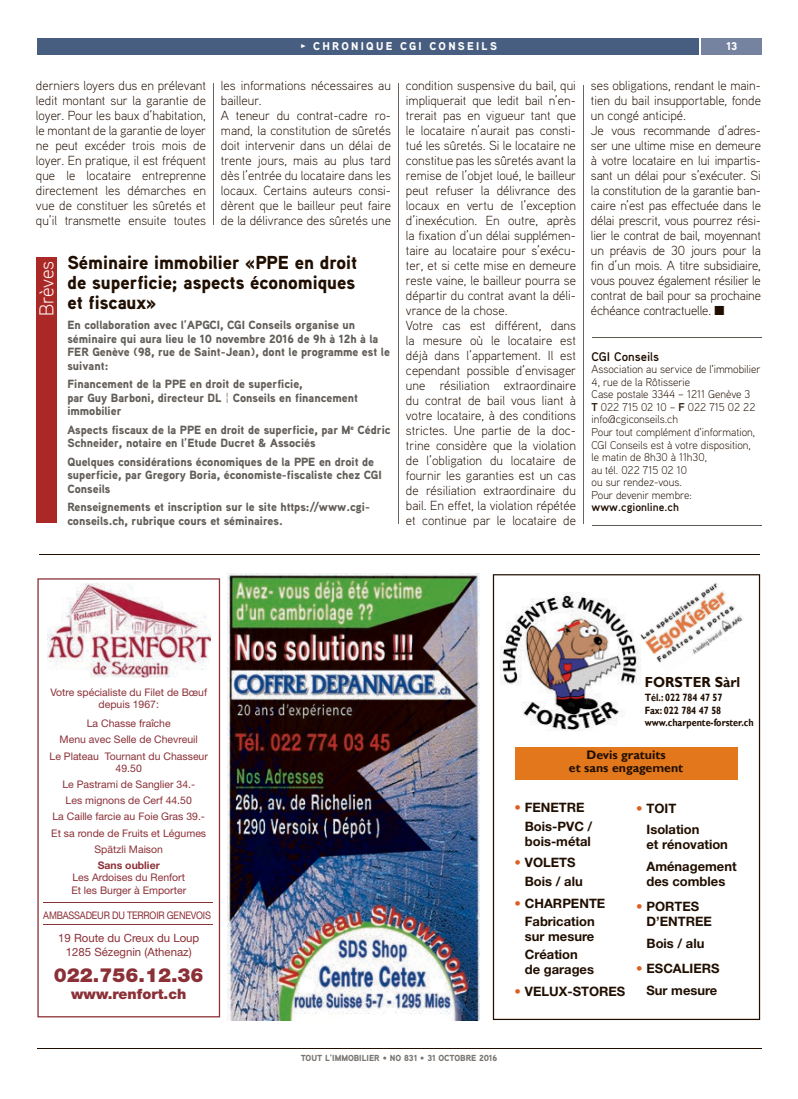
<style>
.page{position:relative;width:798px;height:1099px;background:#fff}
.page>*{position:absolute;margin:0;border:0;box-sizing:border-box;transform-origin:0 0}
.t1{font:300 20px "Aaux Pro";letter-spacing:-.01em;color:#fff}
.t2{font:900 19.5px "Helvetica Neue";color:#8b3037}
.t3{font:900 18.75px/20px "Aaux Pro";color:#200e00;text-align:justify}
.t4{font:700 14.5px "Gill Sans";color:#200e00;scale:.95 1}
.t5{font:900 14.25px "Helvetica Neue";color:#8b3037}
.t6{font:300 13.12px/15px "Aaux Pro";color:#200e00}
.t7{font:700 13px/18.4px "Helvetica Neue";color:#200e00}
.t8{font:700 12.5px "Aaux Pro";color:#200e00}
.t9{font:700 12.38px/13.2px "Gill Sans";color:#200e00;text-align:center}
.t10{font:900 11.88px/13.5px "Aaux Pro";color:#625d58}
.t11{font:11.38px/13.6px "Helvetica Neue";color:#8b3037;text-align:center}
.t12{font:300 11.25px/12.5px "Aaux Pro";color:#200e00}
.t13{font:900 11.25px "Aaux Pro";letter-spacing:.2em;color:#fff}
.t14{font:700 11.25px "Aaux Pro";color:#200e00}
.t15{font:700 10.62px/13.2px "Gill Sans";color:#200e00;scale:.85 1}
.t16{font:10.5px/16.1px "Helvetica Neue";color:#8b3037;text-align:center}
.t17{font:10.5px "Helvetica Neue";letter-spacing:-.02em;color:#8b3037;scale:.87 1}
.t18{font:700 10.5px "Helvetica Neue";color:#8b3037}
.t19{font:900 8.75px "Aaux Pro";color:#797572}
.s1{font-family:"Meta Plus Bold Caps";font-weight:400}
.s2{font-weight:300}
.s3{font-weight:700}
.s4{color:#de5e22}
</style>
<div class="page">
<hr style="left:36px;top:1048px;width:725px;height:1px;background:#200e00">
<div style="left:37px;top:38px;width:661px;height:17px;background:#485e80"></div>
<div style="left:701px;top:38px;width:60px;height:17px;background:#7683a0"></div>
<hr style="left:397px;top:83px;width:1px;height:441px;background:#696460">
<hr style="left:213px;top:83px;width:1px;height:142px;background:#696460">
<hr style="left:583px;top:85px;width:1px;height:439px;background:#696460">
<svg style="left:492px;top:574px;width:267px;height:446px"></svg>
<img style="left:500px;top:592px;width:154px;height:138px">
<div style="left:644px;top:677px;width:110px;height:53px;background:#fff"></div>
<div style="left:514px;top:747px;width:223px;height:32px;background:#e2771c"></div>
<img style="left:638px;top:579px;width:106px;height:95px">
<img style="left:228px;top:573px;width:251px;height:447px">
<svg style="left:37px;top:578px;width:183px;height:439px"></svg>
<img style="left:47px;top:584px;width:163px;height:93px">
<hr style="left:43px;top:902px;width:170px;height:1px;background:#8b3037">
<hr style="left:43px;top:924px;width:170px;height:1px;background:#8b3037">
<hr style="left:39px;top:554px;width:720px;height:1px;background:#200e00">
<hr style="left:592px;top:337px;width:169px;height:1px;background:#5e5953">
<hr style="left:592px;top:525px;width:169px;height:1px;background:#5e5953">
<div style="left:36px;top:257px;width:20px;height:265px;background:#aa2926"></div>
<p class="t13" style="left:300px;top:39px;width:198px"><span class="s1">•</span> CHRONIQUE CGI CONSEILS</p>
<p class="t13" style="left:726px;top:39px;width:12px">13</p>
<p class="t6" style="left:36px;top:78px;width:172px;text-align:justify">derniers loyers dus en prélevant ledit montant sur la garantie de loyer. Pour les baux d’habitation, le montant de la garantie de loyer ne peut excéder trois mois de loyer. En pratique, il est fréquent que le locataire entreprenne directement les démarches en vue de constituer les sûretés et qu’il transmette ensuite toutes</p>
<p class="t6" style="left:221px;top:78px;width:171px">les informations nécessaires au bailleur.<br>A teneur du contrat-cadre ro&shy;mand, la constitution de sûretés doit intervenir dans un délai de trente jours, mais au plus tard dès l’entrée du locataire dans les locaux. Certains auteurs consi&shy;dèrent que le bailleur peut faire de la délivrance des sûretés une</p>
<p class="t6" style="left:406px;top:78px;width:172px">condition suspensive du bail, qui impliquerait que ledit bail n’en&shy;trerait pas en vigueur tant que le locataire n’aurait pas consti&shy;tué les sûretés. Si le locataire ne constitue pas les sûretés avant la remise de l’objet loué, le bailleur peut refuser la délivrance des locaux en vertu de l’exception d’inexécution. En outre, après la fixation d’un délai supplémen&shy;taire au locataire pour s’exécu&shy;ter, et si cette mise en demeure reste vaine, le bailleur pourra se départir du contrat avant la déli&shy;vrance de la chose.<br>Votre cas est différent, dans la mesure où le locataire est déjà dans l’appartement. Il est cependant possible d’envisager une résiliation extraordinaire du contrat de bail vous liant à votre locataire, à des conditions strictes. Une partie de la doc&shy;trine considère que la violation de l’obligation du locataire de fournir les garanties est un cas de résiliation extraordinaire du bail. En effet, la violation répétée et continue par le locataire de</p>
<p class="t6" style="left:590px;top:78px;width:171px">ses obligations, rendant le main&shy;tien du bail insupportable, fonde un congé anticipé.<br>Je vous recommande d’adres&shy;ser une ultime mise en demeure à votre locataire en lui impartis&shy;sant un délai pour s’exécuter. Si la constitution de la garantie ban&shy;caire n’est pas effectuée dans le délai prescrit, vous pourrez rési&shy;lier le contrat de bail, moyennant un préavis de 30 jours pour la fin d’un mois. A titre subsidiaire, vous pouvez également résilier le contrat de bail pour sa prochaine échéance contractuelle.</p>
<h3 class="t3" style="left:67px;top:251px;width:291px">Séminaire immobilier «PPE en droit de superficie; aspects économiques et fiscaux»</h3>
<p class="t10" style="left:67px;top:318px;width:324px">En collaboration avec l’APGCI, CGI Conseils organise un séminaire qui aura lieu le 10 novembre 2016 de 9h à 12h à la FER Genève (98, rue de Saint-Jean), dont le programme est le suivant:</p>
<p class="t10" style="left:67px;top:377px;width:292px">Financement de la PPE en droit de superficie,<br>par Guy Barboni, directeur DL <span class="s2">¦</span> Conseils en financement immobilier</p>
<p class="t10" style="left:67px;top:422px;width:325px">Aspects fiscaux de la PPE en droit de superficie, par M<sup>e</sup> Cédric<br>Schneider, notaire en l’Etude Ducret &amp; Associés</p>
<p class="t10" style="left:67px;top:454px;width:316px">Quelques considérations économiques de la PPE en droit de superficie, par Gregory Boria, économiste-fiscaliste chez CGI<br>Conseils</p>
<p class="t10" style="left:67px;top:500px;width:304px">Renseignements et inscription sur le site https://www.cgi&shy;conseils.ch, rubrique cours et séminaires.</p>
<h1 class="t1" style="left:34px;top:316px;width:57px;rotate:-90deg">Brèves</h1>
<p class="t8" style="left:591px;top:348px;width:69px">CGI Conseils</p>
<p class="t12" style="left:591px;top:363px;width:170px">Association au service de l'immobilier<br>4, rue de la Rôtisserie<br>Case postale 3344 – 1211 Genève 3<br><span class="s3">T</span> 022 715 02 10 – <span class="s3">F</span> 022 715 02 22 info@cgiconseils.ch<br>Pour tout complément d'information,<br>CGI Conseils est à votre disposition, le matin de 8h30 à 11h30,<br>au tél. 022 715 02 10<br>ou sur rendez-vous.<br>Pour devenir membre:</p>
<p class="t14" style="left:591px;top:500px;width:89px">www.cgionline.ch</p>
<p class="t16" style="left:50px;top:685px;width:158px;line-height:12.5px">Votre spécialiste du Filet de Bœuf depuis 1967:</p>
<p class="t16" style="left:50px;top:715px;width:160px">La Chasse fraîche<br>Menu avec Selle de Chevreuil<br>Le Plateau Tournant du Chasseur</p>
<p class="t16" style="left:51px;top:760px;width:156px">49.50<br>Le Pastrami de Sanglier 34.-<br>Les mignons de Cerf 44.50<br>La Caille farcie au Foie Gras 39.-<br>Et sa ronde de Fruits et Légumes<br>Spätzli Maison</p>
<p class="t18" style="left:98px;top:858px;width:63px">Sans oublier</p>
<p class="t16" style="left:71px;top:871px;width:116px;line-height:12.5px;text-align:left">Les Ardoises du Renfort<br>Et les Burger à Emporter</p>
<p class="t17" style="left:43px;top:908px;width:194px">AMBASSADEUR DU TERROIR GENEVOIS</p>
<p class="t11" style="left:58px;top:931px;width:143px">19 Route du Creux du Loup<br>1285 Sézegnin (Athenaz)</p>
<h2 class="t2" style="left:54px;top:963px;width:151px">022.756.12.36</h2>
<p class="t5" style="left:71px;top:985px;width:117px">www.renfort.ch</p>
<p class="t4" style="left:644px;top:673px;width:102px">FORSTER Sàrl</p>
<p class="t15" style="left:644px;top:690px;width:93px">Tél.: 022 784 47 57<br>Fax: 022 784 47 58</p>
<p class="t15" style="left:644px;top:715px;width:130px">www.charpente-forster.ch</p>
<p class="t9" style="left:568px;top:748px;width:116px">Devis gratuits<br>et sans engagement</p>
<p class="t7" style="left:524px;top:798px;width:69px;text-indent:-10px"><span class="s4">•</span> FENETRE<br>Bois-PVC /</p>
<p class="t7" style="left:524px;top:831px;width:67px">bois-métal</p>
<p class="t7" style="left:524px;top:853px;width:59px;text-indent:-10px"><span class="s4">•</span> VOLETS<br>Bois / alu</p>
<p class="t7" style="left:514px;top:893px;width:92px;text-align:center"><span class="s4">•</span> CHARPENTE<br>Fabrication</p>
<p class="t7" style="left:524px;top:926px;width:71px">sur mesure<br>Création</p>
<p class="t7" style="left:524px;top:959px;width:71px">de garages</p>
<p class="t7" style="left:514px;top:981px;width:112px"><span class="s4">•</span> VELUX-STORES</p>
<p class="t7" style="left:646px;top:796px;width:55px;line-height:21.9px;text-indent:-10px"><span class="s4">•</span> TOIT<br>Isolation</p>
<p class="t7" style="left:646px;top:833px;width:91px;line-height:21.9px">et rénovation<br>Aménagement</p>
<p class="t7" style="left:646px;top:871px;width:80px">des combles</p>
<p class="t7" style="left:646px;top:898px;width:67px;line-height:14.9px;text-indent:-10px"><span class="s4">•</span> PORTES<br>D’ENTREE</p>
<p class="t7" style="left:646px;top:933px;width:59px">Bois / alu</p>
<p class="t7" style="left:635px;top:957px;width:85px;line-height:21.9px;text-align:right"><span class="s4">•</span> ESCALIERS<br>Sur mesure</p>
<p class="t19" style="left:300px;top:1051px;width:198px">TOUT L’IMMOBILIER • NO 831 • 31 OCTOBRE 2016</p>
</div>
